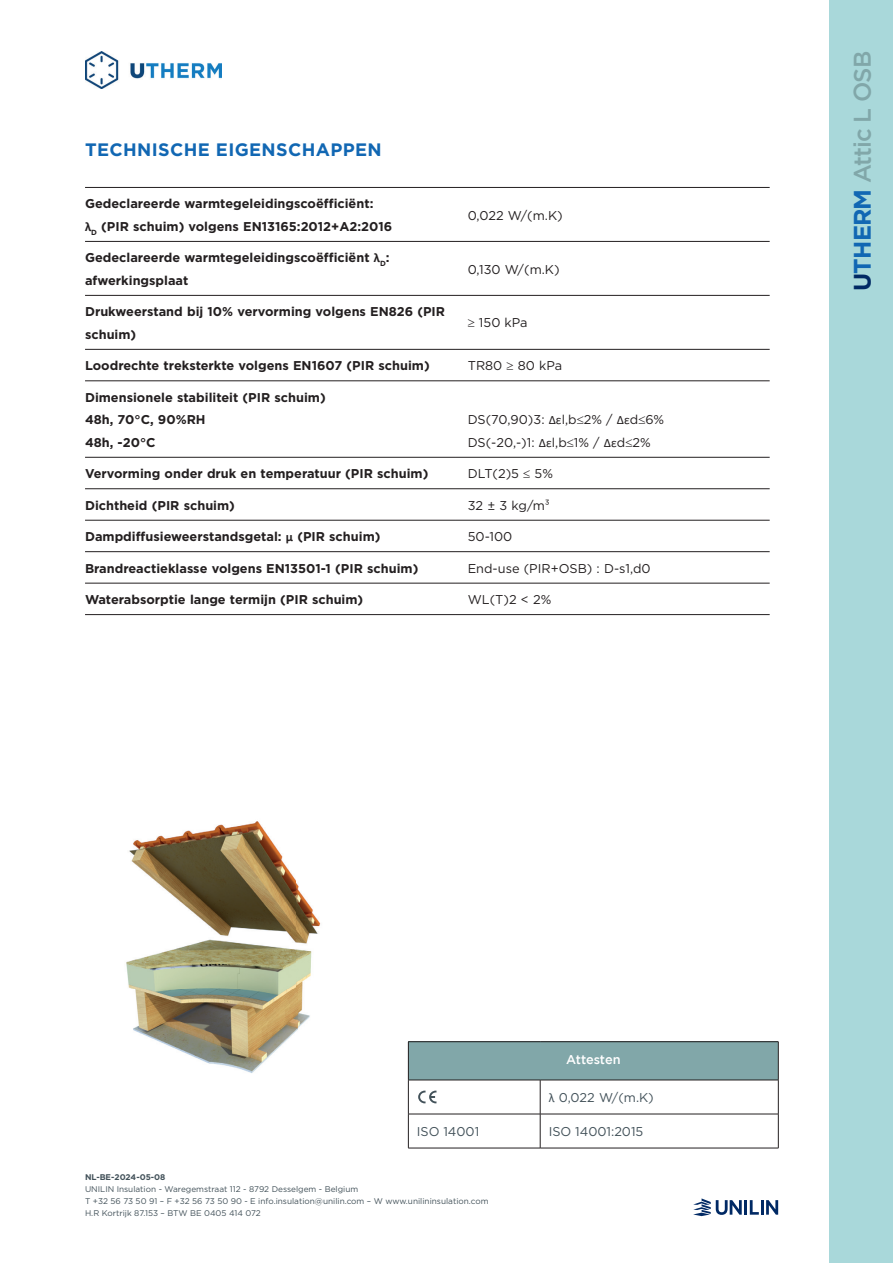
<style>
.page{position:relative;width:893px;height:1263px;background:#fff}
.page>*{position:absolute;margin:0;border:0;box-sizing:border-box;transform-origin:0 0}
.t1{font:500 24px "Gotham";letter-spacing:-.035em;color:#81a7a9}
.t2{font:700 18px "Gotham";letter-spacing:.02em;color:#1167b3}
.t3{font:700 12.75px/22.5px "Gotham";color:#231f20}
.t4{font:12.75px/22.5px "Gotham";color:#231f20}
.t5{font:12.75px "Gotham";color:#425159}
.t6{font:500 12.75px "Gotham";letter-spacing:-.01em;color:#fff}
.t7{font:8.25px/12px "Gotham";color:#425159}
.t8{font:700 8.25px "Gotham";color:#425159}
.s1{font-family:"Calibri"}
.s2{font-weight:700;color:#002964}
.s3{font-weight:700;color:#1167b3}
</style>
<div class="page">
<svg style="left:693px;top:1198px;width:49px;height:18px"></svg>
<hr style="left:744px;top:1200px;width:3px;height:15px;background:#002964">
<svg style="left:750px;top:1200px;width:28px;height:15px"></svg>
<div style="left:829px;top:0;width:64px;height:1263px;background:#a9d8da"></div>
<img style="left:85px;top:51px;width:136px;height:38px">
<hr style="left:85px;top:187px;width:370px;height:1px;background:#231f20">
<hr style="left:455px;top:187px;width:315px;height:1px;background:#231f20">
<hr style="left:85px;top:241px;width:370px;height:1px;background:#231f20">
<hr style="left:455px;top:241px;width:315px;height:1px;background:#231f20">
<hr style="left:85px;top:295px;width:370px;height:1px;background:#231f20">
<hr style="left:455px;top:295px;width:315px;height:1px;background:#231f20">
<hr style="left:85px;top:349px;width:370px;height:1px;background:#231f20">
<hr style="left:455px;top:349px;width:315px;height:1px;background:#231f20">
<hr style="left:85px;top:381px;width:370px;height:1px;background:#231f20">
<hr style="left:455px;top:381px;width:315px;height:1px;background:#231f20">
<hr style="left:85px;top:457px;width:370px;height:1px;background:#231f20">
<hr style="left:455px;top:457px;width:315px;height:1px;background:#231f20">
<hr style="left:85px;top:488px;width:370px;height:1px;background:#231f20">
<hr style="left:455px;top:488px;width:315px;height:1px;background:#231f20">
<hr style="left:85px;top:520px;width:370px;height:1px;background:#231f20">
<hr style="left:455px;top:520px;width:315px;height:1px;background:#231f20">
<hr style="left:85px;top:551px;width:370px;height:1px;background:#231f20">
<hr style="left:455px;top:551px;width:315px;height:1px;background:#231f20">
<hr style="left:85px;top:583px;width:370px;height:1px;background:#231f20">
<hr style="left:455px;top:583px;width:315px;height:1px;background:#231f20">
<hr style="left:85px;top:614px;width:370px;height:1px;background:#231f20">
<hr style="left:455px;top:614px;width:315px;height:1px;background:#231f20">
<img style="left:126px;top:821px;width:195px;height:252px">
<div style="left:408px;top:1042px;width:370px;height:38px;background:#81a7a9"></div>
<hr style="left:408px;top:1041px;width:132px;height:1px;background:#231f20">
<hr style="left:408px;top:1042px;width:1px;height:38px;background:#231f20">
<hr style="left:540px;top:1041px;width:238px;height:1px;background:#231f20">
<hr style="left:778px;top:1042px;width:1px;height:38px;background:#231f20">
<hr style="left:408px;top:1080px;width:132px;height:1px;background:#231f20">
<hr style="left:408px;top:1080px;width:1px;height:34px;background:#231f20">
<hr style="left:540px;top:1080px;width:238px;height:1px;background:#231f20">
<hr style="left:540px;top:1080px;width:1px;height:34px;background:#231f20">
<hr style="left:778px;top:1080px;width:1px;height:34px;background:#231f20">
<hr style="left:408px;top:1114px;width:132px;height:1px;background:#231f20">
<hr style="left:408px;top:1114px;width:1px;height:34px;background:#231f20">
<hr style="left:540px;top:1114px;width:238px;height:1px;background:#231f20">
<hr style="left:540px;top:1114px;width:1px;height:34px;background:#231f20">
<hr style="left:778px;top:1114px;width:1px;height:34px;background:#231f20">
<hr style="left:408px;top:1148px;width:132px;height:1px;background:#231f20">
<hr style="left:540px;top:1148px;width:238px;height:1px;background:#231f20">
<svg style="left:418px;top:1090px;width:18px;height:13px"></svg>
<h2 class="t2" style="left:85px;top:137px;width:298px">TECHNISCHE EIGENSCHAPPEN</h2>
<p class="t3" style="left:85px;top:192px;width:309px">Gedeclareerde warmtegeleidingscoëfficiënt:<br><span class="s1">λ</span><sub>D</sub> (PIR schuim) volgens EN13165:2012+A2:2016</p>
<p class="t4" style="left:468px;top:203px;width:97px">0,022 W/(m.K)</p>
<p class="t3" style="left:85px;top:246px;width:306px">Gedeclareerde warmtegeleidingscoëfficiënt <span class="s1">λ</span><sub>D</sub>: afwerkingsplaat</p>
<p class="t4" style="left:468px;top:257px;width:93px">0,130 W/(m.K)</p>
<p class="t3" style="left:85px;top:300px;width:362px">Drukweerstand bij 10% vervorming volgens EN826 (PIR schuim)</p>
<p class="t4" style="left:468px;top:311px;width:61px">≥ 150 kPa</p>
<p class="t3" style="left:85px;top:354px;width:346px">Loodrechte treksterkte volgens EN1607 (PIR schuim)</p>
<p class="t4" style="left:468px;top:354px;width:96px">TR80 ≥ 80 kPa</p>
<p class="t3" style="left:85px;top:386px;width:242px">Dimensionele stabiliteit (PIR schuim)<br>48h, 70°C, 90%RH<br>48h, -20°C</p>
<p class="t4" style="left:468px;top:408px;width:198px">DS(70,90)3: <span class="s1">Δε</span>l,b≤2% / <span class="s1">Δε</span>d≤6%<br>DS(-20,-)1: <span class="s1">Δε</span>l,b≤1% / <span class="s1">Δε</span>d≤2%</p>
<p class="t3" style="left:85px;top:462px;width:345px">Vervorming onder druk en temperatuur (PIR schuim)</p>
<p class="t4" style="left:468px;top:462px;width:87px">DLT(2)5 ≤ 5%</p>
<p class="t3" style="left:85px;top:494px;width:151px">Dichtheid (PIR schuim)</p>
<p class="t4" style="left:468px;top:493px;width:84px">32 ± 3 kg/m3</p>
<p class="t3" style="left:85px;top:525px;width:297px">Dampdiffusieweerstandsgetal: <span class="s1">μ</span> (PIR schuim)</p>
<p class="t4" style="left:468px;top:525px;width:46px">50-100</p>
<p class="t3" style="left:85px;top:557px;width:335px">Brandreactieklasse volgens EN13501-1 (PIR schuim)</p>
<p class="t4" style="left:468px;top:556px;width:184px">End-use (PIR+OSB) : D-s1,d0</p>
<p class="t3" style="left:85px;top:588px;width:280px">Waterabsorptie lange termijn (PIR schuim)</p>
<p class="t4" style="left:468px;top:588px;width:85px">WL(T)2 &lt; 2%</p>
<p class="t6" style="left:566px;top:1052px;width:56px">Attesten</p>
<p class="t5" style="left:549px;top:1089px;width:107px"><span class="s1">λ</span> 0,022 W/(m.K)</p>
<p class="t5" style="left:417px;top:1123px;width:64px">ISO 14001</p>
<p class="t5" style="left:549px;top:1123px;width:96px">ISO 14001:2015</p>
<p class="t8" style="left:85px;top:1172px;width:82px">NL-BE -2024-05-08</p>
<p class="t7" style="left:85px;top:1183px;width:405px">UNILIN Insulation - Waregemstraat 112 - 8792 Desselgem - Belgium<br>T +32 56 73 50 91 – F +32 56 73 50 90 - E info.insulation@unilin.com – W www.unilininsulation.com<br>H.R Kortrijk 87.153 – BTW BE 0405 414 072</p>
<h1 class="t1" style="left:848px;top:291px;width:241px;rotate:-90deg"><span class="s2">U</span><span class="s3">THERM</span> Attic L OSB</h1>
</div>
